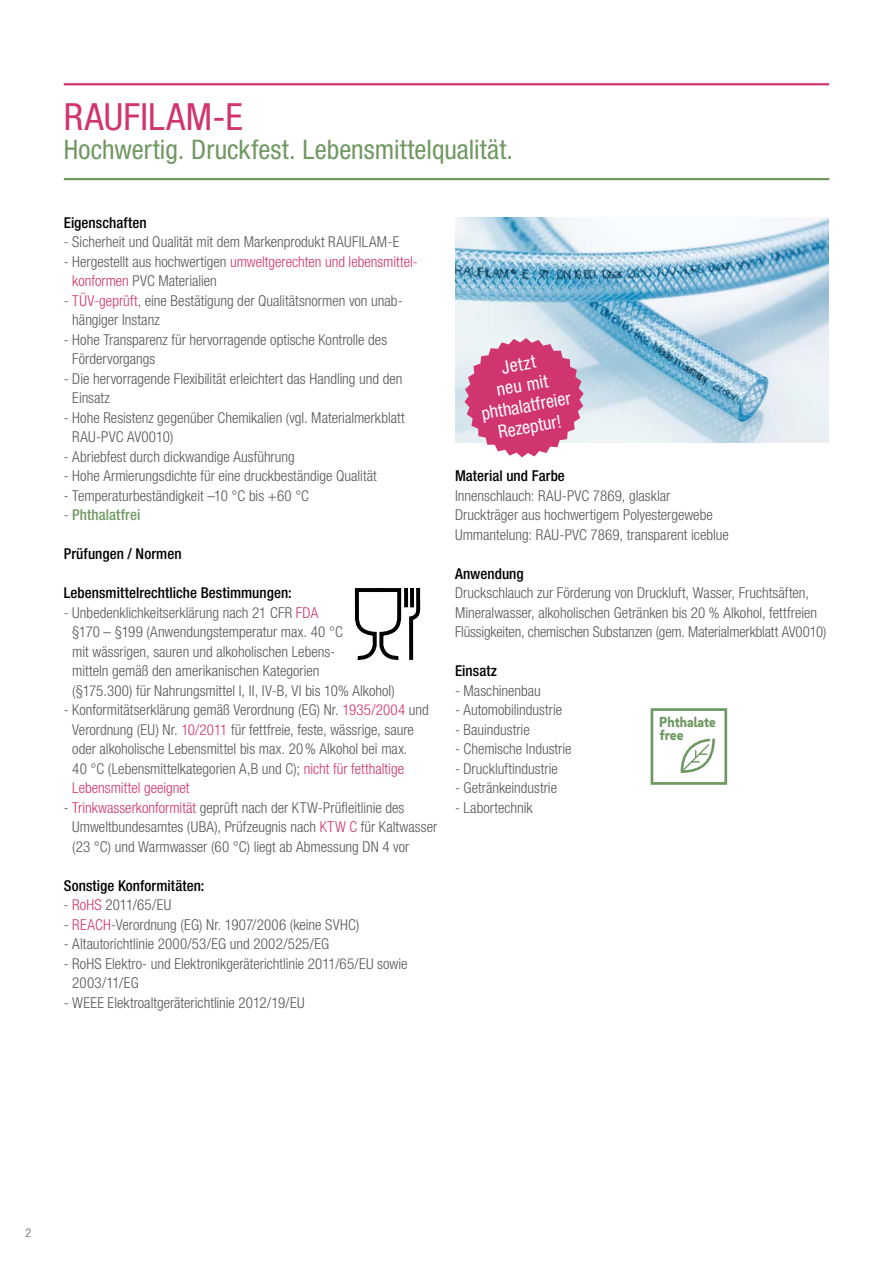
<style>
.page{position:relative;width:893px;height:1263px;background:#fff}
.page>*{position:absolute;margin:0;border:0;box-sizing:border-box;transform-origin:0 0}
.Headline_with_sublin{font:condensed 37.5px "Helvetica Neue LTW1 G";letter-spacing:.005em;color:#d1356f}
.Subline{font:condensed 27px "Helvetica Neue LTW1 G";color:#709862}
.Super_small{font:condensed 18px/21px "Helvetica Neue LTW1 G";color:#fff;text-align:center}
.Bodytext{font:300 condensed 15px/19.5px "Helvetica Neue LTW1 G";color:#575756}
.Bodytext_headline{font:500 condensed 15px "Helvetica Neue LTW1 G";letter-spacing:.005em;color:#000}
.Bodytext-2{font:500 condensed 15px "Helvetica Neue LTW1 G";letter-spacing:.005em;color:#000}
.t1{font:500 condensed 15px "Helvetica Neue LTW1 G";letter-spacing:.01em;color:#709862}
.t2{font:900 15px/12.6px "Brix Sans";color:#6e9861;scale:.94 1}
.Pagenumber_left{font:300 condensed 12px "Helvetica Neue LTW1 G";color:#575756}
.s1{color:#d1356f}
.s2{font-weight:300;color:#575756}
</style>
<div class="page">
<hr style="left:64px;top:83px;width:765px;height:2px;background:#d1356f">
<hr style="left:64px;top:178px;width:765px;height:2px;background:#709862">
<img style="left:455px;top:217px;width:374px;height:225px">
<svg style="left:355px;top:588px;width:65px;height:72px"></svg>
<div style="left:651px;top:708px;width:76px;height:77px;border:3px solid #6e9861"></div>
<svg style="left:680px;top:738px;width:35px;height:35px"></svg>
<svg style="left:465px;top:338px;width:119px;height:119px;background:#d76792"></svg>
<p class="Headline_with_sublin" style="left:64px;top:95px;width:181px">RAUFILAM-E</p>
<p class="Subline" style="left:64px;top:134px;width:451px">Hochwertig. Druckfest. Lebensmittelqualität.</p>
<p class="Bodytext-2" style="left:64px;top:213px;width:84px">Eigenschaften</p>
<p class="Bodytext" style="left:64px;top:232px;width:337px">- Sicherheit und Qualität mit dem Markenprodukt RAUFILAM-E</p>
<p class="Bodytext" style="left:72px;top:252px;width:347px;text-indent:-9px">- Hergestellt aus hochwertigen <span class="s1">umweltgerechten und lebensmittel&shy;konformen</span> PVC Materialien</p>
<p class="Bodytext" style="left:72px;top:291px;width:332px;text-indent:-9px">- <span class="s1">TÜV-geprüft</span>, eine Bestätigung der Qualitätsnormen von unab&shy;hängiger Instanz</p>
<p class="Bodytext" style="left:72px;top:330px;width:316px;text-indent:-9px">- Hohe Transparenz für hervorragende optische Kontrolle des<br>Fördervorgangs</p>
<p class="Bodytext" style="left:72px;top:369px;width:332px;text-indent:-9px">- Die hervorragende Flexibilität erleichtert das Handling und den<br>Einsatz</p>
<p class="Bodytext" style="left:72px;top:408px;width:334px;text-indent:-9px">- Hohe Resistenz gegenüber Chemikalien (vgl. Materialmerkblatt<br>RAU-PVC AV0010)</p>
<p class="Bodytext" style="left:64px;top:447px;width:233px">- Abriebfest durch dickwandige Ausführung</p>
<p class="Bodytext" style="left:64px;top:466px;width:315px">- Hohe Armierungsdichte für eine druckbeständige Qualität</p>
<p class="Bodytext" style="left:64px;top:486px;width:247px">- Temperaturbeständigkeit –10 °C bis +60 °C</p>
<p class="t1" style="left:64px;top:506px;width:78px"><span class="s2">-</span> Phthalatfrei</p>
<p class="Bodytext_headline" style="left:64px;top:545px;width:119px">Prüfungen / Normen</p>
<p class="Bodytext-2" style="left:64px;top:584px;width:230px">Lebensmittelrechtliche Bestimmungen:</p>
<p class="Bodytext" style="left:72px;top:603px;width:324px;text-indent:-9px">- Unbedenklichkeitserklärung nach 21 CFR <span class="s1">FDA<br></span>§170 – §199 (Anwendungstemperatur max. 40 °C<br>mit wässrigen, sauren und alkoholischen Lebens-<br>mitteln gemäß den amerikanischen Kategorien<br>(§175.300) für Nahrungsmittel I, II, IV-B, VI bis 10% Alkohol)</p>
<p class="Bodytext" style="left:72px;top:700px;width:358px;text-indent:-9px">- Konformitätserklärung gemäß Verordnung (EG) Nr. <span class="s1">1935/2004</span> und Verordnung (EU) Nr. <span class="s1">10/2011</span> für fettfreie, feste, wässrige, saure oder alkoholische Lebensmittel bis max. 20% Alkohol bei max.<br>40 °C (Lebensmittelkategorien A,B und C); <span class="s1">nicht für fetthaltige Lebensmittel geeignet</span></p>
<p class="Bodytext" style="left:72px;top:798px;width:366px;text-indent:-9px">- <span class="s1">Trinkwasserkonformität</span> geprüft nach der KTW-Prüfleitlinie des<br>Umweltbundesamtes (UBA), Prüfzeugnis nach <span class="s1">KTW C</span> für Kaltwasser (23 °C) und Warmwasser (60 °C) liegt ab Abmessung DN 4 vor</p>
<p class="Bodytext_headline" style="left:64px;top:876px;width:142px">Sonstige Konformitäten:</p>
<p class="Bodytext" style="left:64px;top:895px;width:109px">- <span class="s1">RoHS</span> 2011/65/EU</p>
<p class="Bodytext" style="left:64px;top:915px;width:297px">- <span class="s1">REACH</span>-Verordnung (EG) Nr. 1907/2006 (keine SVHC)</p>
<p class="Bodytext" style="left:64px;top:934px;width:267px">- Altautorichtlinie 2000/53/EG und 2002/525/EG</p>
<p class="Bodytext" style="left:72px;top:954px;width:337px;text-indent:-9px">- RoHS Elektro- und Elektronikgeräterichtlinie 2011/65/EU sowie<br>2003/11/EG</p>
<p class="Bodytext" style="left:64px;top:993px;width:242px">- WEEE Elektroaltgeräterichtlinie 2012/19/EU</p>
<p class="Super_small" style="left:472px;top:362px;width:92px;rotate:-10deg">Jetzt<br>neu mit phthalatfreier<br>Rezeptur!</p>
<p class="Bodytext_headline" style="left:455px;top:467px;width:111px">Material und Farbe</p>
<p class="Bodytext" style="left:455px;top:486px;width:259px">Innenschlauch: RAU-PVC 7869, glasklar<br>Druckträger aus hochwertigem Polyestergewebe</p>
<p class="Bodytext" style="left:455px;top:525px;width:275px">Ummantelung: RAU-PVC 7869, transparent iceblue</p>
<p class="Bodytext_headline" style="left:455px;top:564px;width:70px">Anwendung</p>
<p class="Bodytext" style="left:455px;top:583px;width:373px">Druckschlauch zur Förderung von Druckluft, Wasser, Fruchtsäften,<br>Mineralwasser, alkoholischen Getränken bis 20 % Alkohol, fettfreien<br>Flüssigkeiten, chemischen Substanzen (gem. Materialmerkblatt AV0010)</p>
<p class="Bodytext_headline" style="left:455px;top:662px;width:44px">Einsatz</p>
<p class="Bodytext" style="left:455px;top:681px;width:87px">- Maschinenbau</p>
<p class="Bodytext" style="left:455px;top:700px;width:109px">- Automobilindustrie</p>
<p class="Bodytext" style="left:455px;top:720px;width:76px">- Bauindustrie</p>
<p class="Bodytext" style="left:455px;top:739px;width:118px">- Chemische Industrie</p>
<p class="Bodytext" style="left:455px;top:759px;width:104px">- Druckluftindustrie</p>
<p class="Bodytext" style="left:455px;top:778px;width:104px">- Getränkeindustrie</p>
<p class="Bodytext" style="left:455px;top:798px;width:79px">- Labortechnik</p>
<p class="t2" style="left:659px;top:715px;width:62px">Phthalate free</p>
<p class="Pagenumber_left" style="left:26px;top:1226px;width:7px">2</p>
</div>
